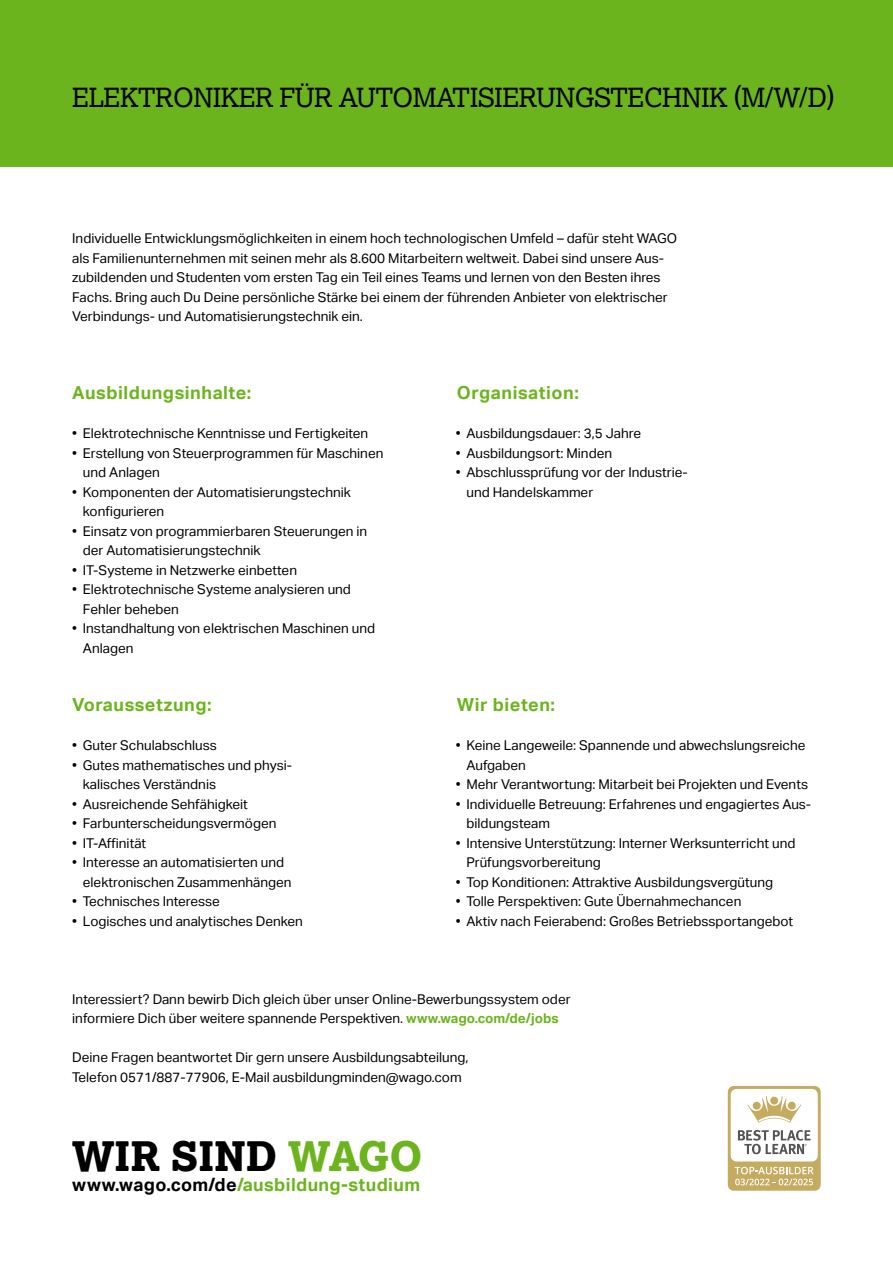
<style>
.page{position:relative;width:893px;height:1263px;background:#fff}
.page>*{position:absolute;margin:0;border:0;box-sizing:border-box;transform-origin:0 0}
.t1{font:800 40.5px "Lexia";color:#000}
.SUB2___18_6_Schwarz{font:26.25px "Lexia";letter-spacing:-.02em;color:#000}
.Subheadline{font:700 18px "Aktiv Grotesk";letter-spacing:.03em;color:#6cb41e}
.t2{font:13.5px/19.5px "Aktiv Grotesk";color:#000}
.s1{font-weight:700;color:#6cb41e}
.s2{color:#6cb41e}
.s3{color:#000}
</style>
<div class="page">
<div style="left:728px;top:1086px;width:93px;height:105px;background:#c5ab60;border-radius:6px"></div>
<div style="left:731px;top:1089px;width:87px;height:72px;background:#fff;border-radius:6px"></div>
<svg style="left:738px;top:1130px;width:72px;height:24px"></svg>
<svg style="left:747px;top:1096px;width:54px;height:27px"></svg>
<svg style="left:735px;top:1167px;width:79px;height:18px"></svg>
<div style="left:0;top:0;width:893px;height:167px;background:#6cb41e"></div>
<p class="SUB2___18_6_Schwarz" style="left:72px;top:81px;width:764px">ELEKTRONIKER FÜR AUTOMATISIERUNGSTECHNIK (M/W/D)</p>
<p class="t2" style="left:72px;top:229px;width:606px">Individuelle Entwicklungsmöglichkeiten in einem hoch technologischen Umfeld – dafür steht WAGO als Familienunternehmen mit seinen mehr als 8.600 Mitarbeitern weltweit. Dabei sind unsere Aus&shy;zubildenden und Studenten vom ersten Tag ein Teil eines Teams und lernen von den Besten ihres Fachs. Bring auch Du Deine persönliche Stärke bei einem der führenden Anbieter von elektrischer Verbindungs- und Automatisierungstechnik ein.</p>
<h3 class="Subheadline" style="left:72px;top:383px;width:181px">Ausbildungsinhalte:</h3>
<h3 class="Subheadline" style="left:457px;top:383px;width:123px">Organisation:</h3>
<p class="t2" style="left:72px;top:424px;width:298px">• Elektrotechnische Kenntnisse und Fertigkeiten</p>
<p class="t2" style="left:83px;top:443px;width:302px;text-indent:-11px">• Erstellung von Steuerprogrammen für Maschinen und Anlagen</p>
<p class="t2" style="left:83px;top:482px;width:269px;text-indent:-11px">• Komponenten der Automatisierungstechnik konfigurieren</p>
<p class="t2" style="left:83px;top:521px;width:286px;text-indent:-11px">• Einsatz von programmierbaren Steuerungen in der Automatisierungstechnik</p>
<p class="t2" style="left:72px;top:560px;width:226px">• IT-Systeme in Netzwerke einbetten</p>
<p class="t2" style="left:83px;top:580px;width:270px;text-indent:-11px">• Elektrotechnische Systeme analysieren und<br>Fehler beheben</p>
<p class="t2" style="left:83px;top:619px;width:294px;text-indent:-11px">• Instandhaltung von elektrischen Maschinen und<br>Anlagen</p>
<p class="t2" style="left:456px;top:424px;width:187px">• Ausbildungsdauer: 3,5 Jahre</p>
<p class="t2" style="left:456px;top:443px;width:158px">• Ausbildungsort: Minden</p>
<p class="t2" style="left:466px;top:463px;width:223px;text-indent:-11px">• Abschlussprüfung vor der Industrie&shy;und Handelskammer</p>
<p class="Subheadline" style="left:72px;top:695px;width:141px">Voraussetzung:</p>
<p class="Subheadline" style="left:457px;top:695px;width:100px">Wir bieten:</p>
<p class="t2" style="left:72px;top:736px;width:146px">• Guter Schulabschluss</p>
<p class="t2" style="left:83px;top:755px;width:209px;text-indent:-11px">• Gutes mathematisches und physi&shy;kalisches Verständnis</p>
<p class="t2" style="left:72px;top:794px;width:177px">• Ausreichende Sehfähigkeit</p>
<p class="t2" style="left:72px;top:814px;width:206px">• Farbunterscheidungsvermögen</p>
<p class="t2" style="left:72px;top:833px;width:76px">• IT-Affinität</p>
<p class="t2" style="left:83px;top:853px;width:210px;text-indent:-11px">• Interesse an automatisierten und elektronischen Zusammenhängen</p>
<p class="t2" style="left:72px;top:892px;width:149px">• Technisches Interesse</p>
<p class="t2" style="left:72px;top:911px;width:232px">• Logisches und analytisches Denken</p>
<p class="t2" style="left:466px;top:736px;width:341px;text-indent:-11px">• Keine Langeweile: Spannende und abwechslungsreiche<br>Aufgaben</p>
<p class="t2" style="left:456px;top:775px;width:354px">• Mehr Verantwortung: Mitarbeit bei Projekten und Events</p>
<p class="t2" style="left:466px;top:794px;width:346px;text-indent:-11px">• Individuelle Betreuung: Erfahrenes und engagiertes Aus&shy;bildungsteam</p>
<p class="t2" style="left:466px;top:833px;width:330px;text-indent:-11px">• Intensive Unterstützung: Interner Werksunterricht und<br>Prüfungsvorbereitung</p>
<p class="t2" style="left:456px;top:872px;width:319px">• Top Konditionen: Attraktive Ausbildungsvergütung</p>
<p class="t2" style="left:456px;top:892px;width:287px">• Tolle Perspektiven: Gute Übernahmechancen</p>
<p class="t2" style="left:456px;top:911px;width:339px">• Aktiv nach Feierabend: Großes Betriebssportangebot</p>
<p class="t2" style="left:72px;top:989px;width:500px">Interessiert? Dann bewirb Dich gleich über unser Online-Bewerbungssystem oder informiere Dich über weitere spannende Perspektiven. <span class="s1">www.wago.com/de/jobs</span></p>
<p class="t2" style="left:72px;top:1048px;width:398px">Deine Fragen beantwortet Dir gern unsere Ausbildungsabteilung,<br>Telefon 0571/887-77906, E-Mail ausbildungminden@wago.com</p>
<h1 class="t1" style="left:72px;top:1130px;width:352px">WIR SIND <span class="s2">WAGO</span></h1>
<h3 class="Subheadline" style="left:72px;top:1174px;width:349px"><span class="s3">www.wago.com/de</span>/ausbildung-studium</h3>
</div>
